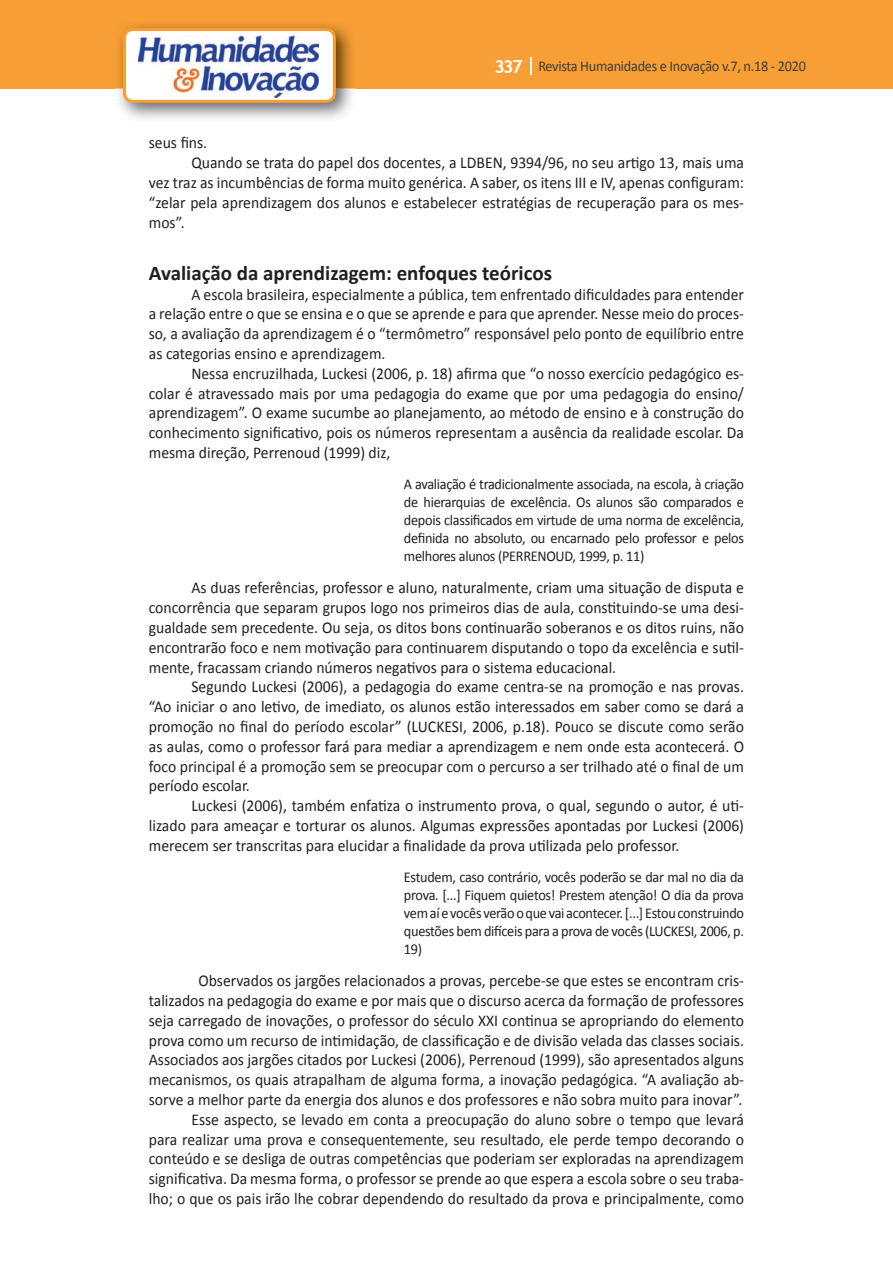
<style>
.page{position:relative;width:893px;height:1263px;background:#fff}
.page>*{position:absolute;margin:0;border:0;box-sizing:border-box;transform-origin:0 0}
.t1{font:700 21px "Calibri";color:#231f20}
.t2{font:16.5px/19.8px "Calibri";color:#231f20;text-align:justify;scale:.95 1}
.t3{font:15px/18px "Calibri";letter-spacing:-.02em;color:#231f20;text-align:justify;scale:.95 1}
.t4{font:15px "Calibri";letter-spacing:-.02em;color:#3e3e3f;scale:.95 1}
.s1{font-family:"Trebuchet MS";font-weight:700;font-size:18px;color:#fff}
</style>
<div class="page">
<div style="left:0;top:0;width:893px;height:88px;background:#f79e34"></div>
<svg style="left:530px;top:57px;width:2px;height:18px"></svg>
<img style="left:115px;top:24px;width:241px;height:95px">
<svg style="left:123px;top:28px;width:213px;height:75px"></svg>
<p class="t4" style="left:495px;top:57px;width:329px"><span class="s1">337</span> Revista Humanidades e Inovação v.7, n.18 - 2020</p>
<p class="t2" style="left:149px;top:133px;width:63px">seus fins.</p>
<p class="t2" style="left:191px;top:153px;width:583px">Quando se trata do papel dos docentes, a LDBEN, 9394/96, no seu artigo 13, mais uma</p>
<p class="t2" style="left:149px;top:173px;width:628px">vez traz as incumbências de forma muito genérica. A saber, os itens III e IV, apenas configuram:</p>
<p class="t2" style="left:149px;top:193px;width:628px">“zelar pela aprendizagem dos alunos e estabelecer estratégias de recuperação para os mes-</p>
<p class="t2" style="left:149px;top:212px;width:39px">mos”.</p>
<p class="t1" style="left:149px;top:259px;width:405px">Avaliação da aprendizagem: enfoques teóricos</p>
<p class="t2" style="left:149px;top:284px;width:628px;text-indent:43px">A escola brasileira, especialmente a pública, tem enfrentado dificuldades para entender a relação entre o que se ensina e o que se aprende e para que aprender. Nesse meio do proces&shy;so, a avaliação da aprendizagem é o “termômetro” responsável pelo ponto de equilíbrio entre as categorias ensino e aprendizagem.</p>
<p class="t2" style="left:149px;top:364px;width:628px;text-indent:43px">Nessa encruzilhada, Luckesi (2006, p. 18) afirma que “o nosso exercício pedagógico es&shy;colar é atravessado mais por uma pedagogia do exame que por uma pedagogia do ensino/ aprendizagem”. O exame sucumbe ao planejamento, ao método de ensino e à construção do conhecimento significativo, pois os números representam a ausência da realidade escolar. Da mesma direção, Perrenoud (1999) diz,</p>
<p class="t3" style="left:404px;top:475px;width:360px">A avaliação é tradicionalmente associada, na escola, à criação de hierarquias de excelência. Os alunos são comparados e depois classificados em virtude de uma norma de excelência, definida no absoluto, ou encarnado pelo professor e pelos melhores alunos (PERRENOUD, 1999, p. 11)</p>
<p class="t2" style="left:149px;top:578px;width:628px;text-indent:43px">As duas referências, professor e aluno, naturalmente, criam uma situação de disputa e concorrência que separam grupos logo nos primeiros dias de aula, constituindo-se uma desi&shy;gualdade sem precedente. Ou seja, os ditos bons continuarão soberanos e os ditos ruins, não encontrarão foco e nem motivação para continuarem disputando o topo da excelência e sutil&shy;mente, fracassam criando números negativos para o sistema educacional.</p>
<p class="t2" style="left:149px;top:677px;width:628px;text-indent:43px">Segundo Luckesi (2006), a pedagogia do exame centra-se na promoção e nas provas. “Ao iniciar o ano letivo, de imediato, os alunos estão interessados em saber como se dará a promoção no final do período escolar” (LUCKESI, 2006, p.18). Pouco se discute como serão as aulas, como o professor fará para mediar a aprendizagem e nem onde esta acontecerá. O foco principal é a promoção sem se preocupar com o percurso a ser trilhado até o final de um período escolar.</p>
<p class="t2" style="left:149px;top:796px;width:628px;text-indent:43px">Luckesi (2006), também enfatiza o instrumento prova, o qual, segundo o autor, é uti&shy;lizado para ameaçar e torturar os alunos. Algumas expressões apontadas por Luckesi (2006) merecem ser transcritas para elucidar a finalidade da prova utilizada pelo professor.</p>
<p class="t3" style="left:404px;top:868px;width:360px">Estudem, caso contrário, vocês poderão se dar mal no dia da prova. [...] Fiquem quietos! Prestem atenção! O dia da prova vem aí e vocês verão o que vai acontecer. [...] Estou construindo questões bem difíceis para a prova de vocês (LUCKESI, 2006, p.<br>19)</p>
<p class="t2" style="left:149px;top:971px;width:628px;text-align:right">Observados os jargões relacionados a provas, percebe-se que estes se encontram cris&shy;talizados na pedagogia do exame e por mais que o discurso acerca da formação de professores seja carregado de inovações, o professor do século XXI continua se apropriando do elemento prova como um recurso de intimidação, de classificação e de divisão velada das classes sociais.<br>Associados aos jargões citados por Luckesi (2006), Perrenoud (1999), são apresentados alguns mecanismos, os quais atrapalham de alguma forma, a inovação pedagógica. “A avaliação ab&shy;sorve a melhor parte da energia dos alunos e dos professores e não sobra muito para inovar”.<br>Esse aspecto, se levado em conta a preocupação do aluno sobre o tempo que levará<br>para realizar uma prova e consequentemente, seu resultado, ele perde tempo decorando o conteúdo e se desliga de outras competências que poderiam ser exploradas na aprendizagem significativa. Da mesma forma, o professor se prende ao que espera a escola sobre o seu traba&shy;lho; o que os pais irão lhe cobrar dependendo do resultado da prova e principalmente, como</p>
</div>
